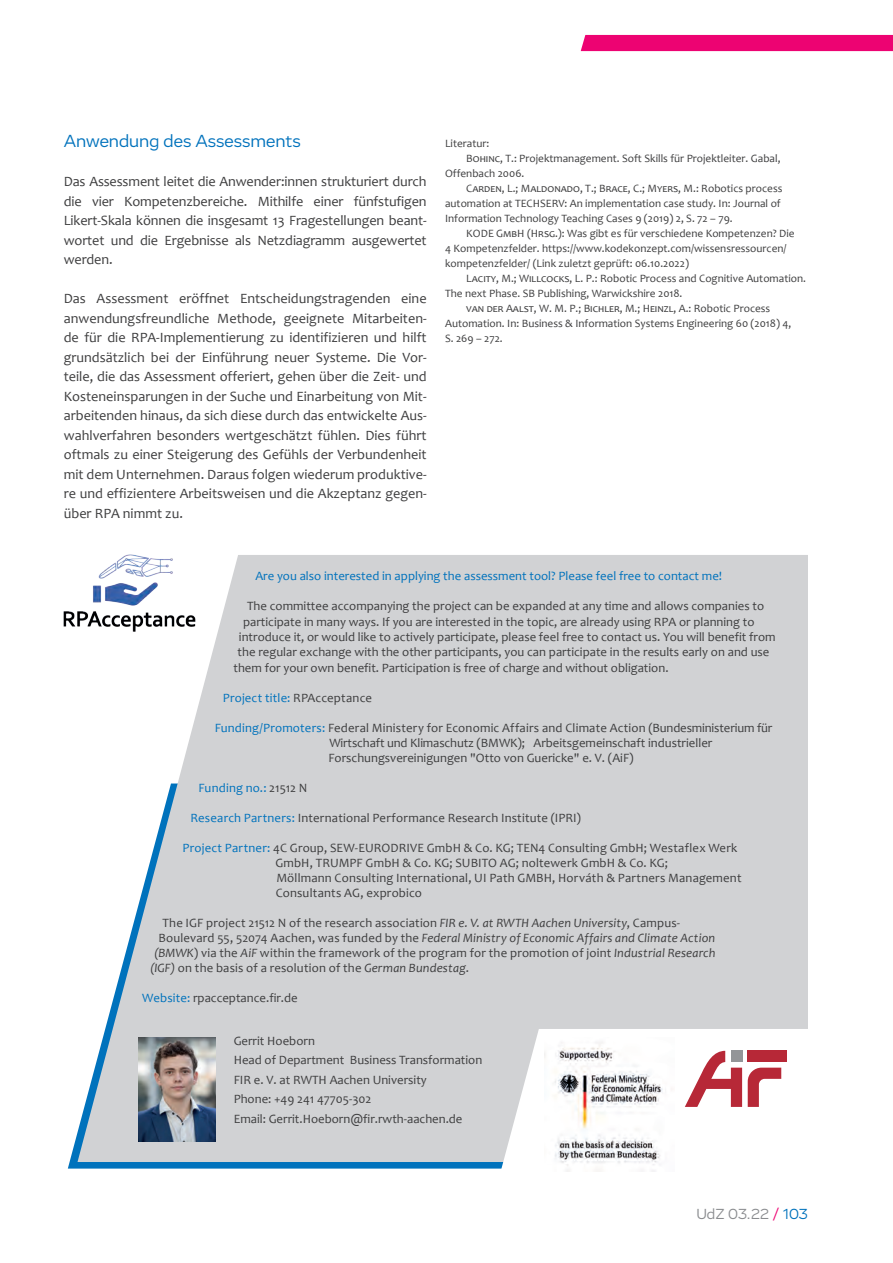
<style>
.page{position:relative;width:893px;height:1263px;background:#fff}
.page>*{position:absolute;margin:0;border:0;box-sizing:border-box;transform-origin:0 0}
.t1{font:18px "Vito";color:#0072bc}
.t2{font:15px "Vito";letter-spacing:-.005em;color:#8a8c8f}
.t3{font:14.25px/19.5px "Candara";letter-spacing:-.01em;color:#3e3e3f;text-align:justify}
.t4{font:12.75px/15px "Candara";color:#3e3e3f}
.t5{font:12.75px "Candara";color:#0072bc}
.t6{font:italic 12.75px "Candara";letter-spacing:.01em;color:#3e3e3f}
.t7{font:11.25px "Candara";color:#3e3e3f}
.s1{color:#3e3e3f}
.s2{color:#0072bc}
.s3{font-style:italic}
.s4{font-style:normal}
.s5{color:#ed0372}
</style>
<div class="page">
<div style="left:581px;top:35px;width:312px;height:16px;background:#ed0372"></div>
<div style="left:68px;top:1142px;width:429px;height:26px;background:#0072bc"></div>
<svg style="left:75px;top:555px;width:733px;height:607px;background:#d3d5d7"></svg>
<img style="left:63px;top:554px;width:159px;height:80px">
<img style="left:139px;top:1038px;width:77px;height:104px">
<svg style="left:497px;top:1029px;width:311px;height:140px"></svg>
<div style="left:748px;top:1051px;width:39px;height:11px;background:#b72837"></div>
<svg style="left:685px;top:1051px;width:57px;height:56px"></svg>
<div style="left:731px;top:1051px;width:11px;height:11px;background:#939598"></div>
<svg style="left:748px;top:1068px;width:33px;height:39px"></svg>
<img style="left:544px;top:1037px;width:131px;height:135px">
<h1 class="t1" style="left:64px;top:130px;width:238px">Anwendung des Assessments</h1>
<p class="t3" style="left:64px;top:172px;width:364px">Das Assessment leitet die Anwender:innen strukturiert durch die vier Kompetenzbereiche. Mithilfe einer fünfstufigen Likert-Skala können die insgesamt 13 Fragestellungen beant&shy;wortet und die Ergebnisse als Netzdiagramm ausgewertet werden.</p>
<p class="t3" style="left:64px;top:289px;width:364px">Das Assessment eröffnet Entscheidungstragenden eine anwendungsfreundliche Methode, geeignete Mitarbeiten&shy;de für die RPA-Implementierung zu identifizieren und hilft grundsätzlich bei der Einführung neuer Systeme. Die Vor&shy;teile, die das Assessment offeriert, gehen über die Zeit- und Kosteneinsparungen in der Suche und Einarbeitung von Mit&shy;arbeitenden hinaus, da sich diese durch das entwickelte Aus&shy;wahlverfahren besonders wertgeschätzt fühlen. Dies führt oftmals zu einer Steigerung des Gefühls der Verbundenheit mit dem Unternehmen. Daraus folgen wiederum produktive&shy;re und effizientere Arbeitsweisen und die Akzeptanz gegen&shy;über RPA nimmt zu.</p>
<p class="t7" style="left:445px;top:136px;width:46px">Literatur:</p>
<p class="t7" style="left:466px;top:151px;width:316px">Bohinc, T.: Projektmanagement. Soft Skills für Projektleiter. Gabal,</p>
<p class="t7" style="left:445px;top:166px;width:81px">Offenbach 2006.</p>
<p class="t7" style="left:466px;top:181px;width:318px">Carden, L.; Maldonado, T.; Brace, C.; Myers, M.: Robotics process</p>
<p class="t7" style="left:445px;top:196px;width:337px">automation at TECHSERV: An implementation case study. In: Journal of</p>
<p class="t7" style="left:445px;top:211px;width:289px">Information Technology Teaching Cases 9 (2019) 2, S. 72 – 79.</p>
<p class="t7" style="left:466px;top:226px;width:330px">KODE GmbH (Hrsg.): Was gibt es für verschiedene Kompetenzen? Die</p>
<p class="t7" style="left:445px;top:241px;width:343px">4 Kompetenzfelder. https://www.kodekonzept.com/wissensressourcen/</p>
<p class="t7" style="left:445px;top:256px;width:245px">kompetenzfelder/ (Link zuletzt geprüft: 06.10.2022)</p>
<p class="t7" style="left:466px;top:271px;width:341px">Lacity, M.; Willcocks, L. P.: Robotic Process and Cognitive Automation.</p>
<p class="t7" style="left:445px;top:286px;width:239px">The next Phase. SB Publishing, Warwickshire 2018.</p>
<p class="t7" style="left:466px;top:301px;width:305px">van der Aalst, W. M. P.; Bichler, M.; Heinzl, A.: Robotic Process</p>
<p class="t7" style="left:445px;top:316px;width:348px">Automation. In: Business &amp; Information Systems Engineering 60 (2018) 4,</p>
<p class="t7" style="left:445px;top:331px;width:59px">S. 269 – 272.</p>
<p class="t5" style="left:255px;top:568px;width:468px">Are you also interested in applying the assessment tool? Please feel free to contact me!</p>
<p class="t4" style="left:247px;top:599px;width:519px">The committee accompanying the project can be expanded at any time and allows companies to</p>
<p class="t4" style="left:243px;top:614px;width:513px">participate in many ways. If you are interested in the topic, are already using RPA or planning to</p>
<p class="t4" style="left:239px;top:629px;width:538px">introduce it, or would like to actively participate, please feel free to contact us. You will benefit from</p>
<p class="t4" style="left:238px;top:644px;width:533px">the regular exchange with the other participants, you can participate in the results early on and use</p>
<p class="t4" style="left:233px;top:660px;width:437px">them for your own benefit. Participation is free of charge and without obligation.</p>
<p class="t5" style="left:223px;top:689px;width:151px">Project title: <span class="s1">RPAcceptance</span></p>
<p class="t4" style="left:328px;top:720px;width:446px;text-indent:-114px"><span class="s2">Funding/Promoters:</span> Federal Ministery for Economic Affairs and Climate Action (Bundesministerium für<br>Wirtschaft und Klimaschutz (BMWK); Arbeitsgemeinschaft industrieller<br>Forschungsvereinigungen "Otto von Guericke" e. V. (AiF)</p>
<p class="t5" style="left:199px;top:779px;width:110px">Funding no.: <span class="s1">21512 N</span></p>
<p class="t4" style="left:191px;top:810px;width:392px"><span class="s2">Research Partners:</span> International Performance Research Institute (IPRI)</p>
<p class="t4" style="left:275px;top:840px;width:468px;text-indent:-93px"><span class="s2">Project Partner:</span> 4C Group, SEW-EURODRIVE GmbH &amp; Co. KG; TEN4 Consulting GmbH; Westaflex Werk GmbH, TRUMPF GmbH &amp; Co. KG; SUBITO AG; noltewerk GmbH &amp; Co. KG;<br>Möllmann Consulting International, UI Path GMBH, Horváth &amp; Partners Management Consultants AG, exprobico</p>
<p class="t4" style="left:162px;top:915px;width:519px">The IGF project 21512 N of the research association <span class="s3">FIR e. V. at RWTH Aachen University</span>, Campus-</p>
<p class="t6" style="left:158px;top:929px;width:558px"><span class="s4">Boulevard 55, 52074 Aachen, was funded by the</span> Federal Ministry of Economic Affairs and Climate Action</p>
<p class="t4" style="left:154px;top:945px;width:563px"><span class="s3">(BMWK</span>) via the <span class="s3">AiF</span> within the framework of the program for the promotion of joint <span class="s3">Industrial Research</span></p>
<p class="t4" style="left:150px;top:960px;width:320px"><span class="s3">(IGF)</span> on the basis of a resolution of the <span class="s3">German Bundestag</span>.</p>
<p class="t4" style="left:142px;top:990px;width:157px"><span class="s2">Website:</span> rpacceptance.fir.de</p>
<p class="t4" style="left:234px;top:1030px;width:250px;line-height:19.5px">Gerrit Hoeborn<br>Head of Department Business Transformation FIR e. V. at RWTH Aachen University<br>Phone: +49 241 47705-302<br>Email: Gerrit.Hoeborn@fir.rwth-aachen.de</p>
<p class="t2" style="left:696px;top:1205px;width:113px">UdZ 03.22 <span class="s5">/</span> <span class="s2">103</span></p>
</div>
